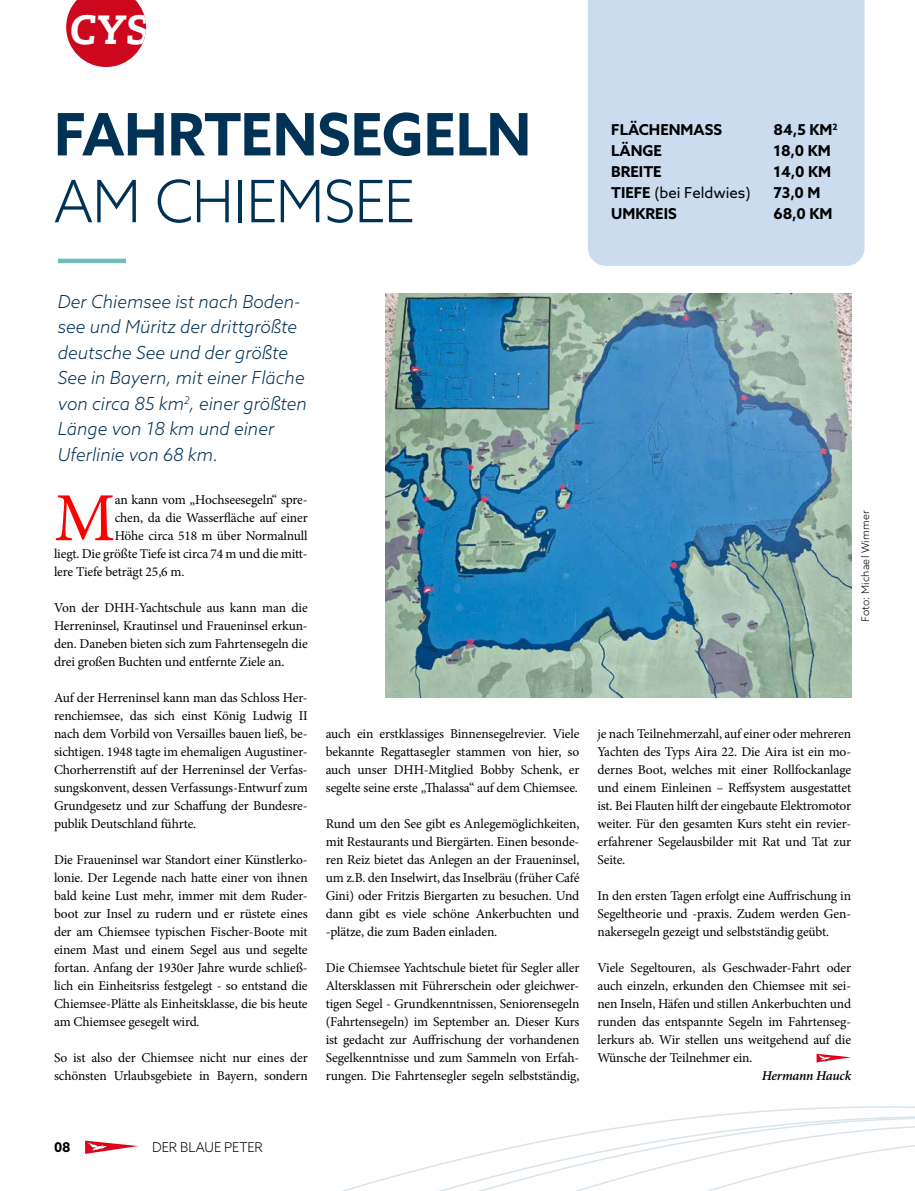
<style>
.page{position:relative;width:915px;height:1191px;background:#fff}
.page>*{position:absolute;margin:0;border:0;box-sizing:border-box;transform-origin:0 0}
.t1{font:68.85px "Minion Pro";color:#f00}
.t2{font:700 58.5px "Azo Sans";letter-spacing:-.005em;color:#003256}
.t3{font:300 58.5px "Azo Sans";letter-spacing:-.015em;color:#003256}
.t4{font:italic 800 40.65px "Caecilia LT Pro 86";color:#fff}
.t5{font:italic 300 18px/25.5px "Azo Sans";color:#003256}
.t6{font:700 15px "Azo Sans";color:#000}
.t7{font:15px "Azo Sans";color:#000}
.t8{font:13.5px/18px "Minion Pro";letter-spacing:-.01em;color:#000;text-align:justify}
.t9{font:300 13.5px "Azo Sans";letter-spacing:-.005em;color:#000}
.t10{font:italic 600 13.5px "Minion Pro";letter-spacing:-.02em;color:#000}
.t11{font:700 13.5px "Azo Sans";color:#000}
.t12{font:300 10.5px "Azo Sans";letter-spacing:.015em;color:#000}
.s1{font-weight:700}
</style>
<div class="page">
<svg style="left:341px;top:1106px;width:573px;height:85px"></svg>
<svg style="left:66px;top:0;width:80px;height:67px"></svg>
<svg style="left:816px;top:1053px;width:34px;height:9px"></svg>
<div style="left:588px;top:0;width:276px;height:266px;background:#cbdcef"></div>
<hr style="left:58px;top:259px;width:68px;height:4px;background:#6ebdbc">
<img style="left:385px;top:293px;width:465px;height:404px">
<svg style="left:85px;top:1140px;width:53px;height:13px"></svg>
<h3 class="t4" style="left:70px;top:1px;width:82px">CYS</h3>
<h2 class="t2" style="left:54px;top:96px;width:478px">FAHRTENSEGELN</h2>
<h2 class="t3" style="left:54px;top:163px;width:362px">AM CHIEMSEE</h2>
<p class="t6" style="left:611px;top:120px;width:112px">FLÄCHENMASS</p>
<p class="t6" style="left:773px;top:120px;width:66px">84,5 KM<sup>2</sup></p>
<p class="t6" style="left:611px;top:141px;width:52px">LÄNGE</p>
<p class="t6" style="left:773px;top:141px;width:59px">18,0 KM</p>
<p class="t6" style="left:611px;top:162px;width:52px">BREITE</p>
<p class="t6" style="left:773px;top:162px;width:59px">14,0 KM</p>
<p class="t7" style="left:611px;top:183px;width:141px"><span class="s1">TIEFE</span> (bei Feldwies)</p>
<p class="t6" style="left:773px;top:183px;width:49px">73,0 M</p>
<p class="t6" style="left:611px;top:204px;width:67px">UMKREIS</p>
<p class="t6" style="left:773px;top:204px;width:61px">68,0 KM</p>
<h3 class="t5" style="left:58px;top:288px;width:250px">Der Chiemsee ist nach Boden&shy;see und Müritz der drittgrößte deutsche See und der größte<br>See in Bayern, mit einer Fläche von circa 85 km<sup>2</sup>, einer größten<br>Länge von 18 km und einer<br>Uferlinie von 68 km.</h3>
<h1 class="t1" style="left:54px;top:472px;width:63px">M</h1>
<p class="t8" style="left:115px;top:491px;width:194px">an kann vom „Hochseesegeln“ spre-</p>
<p class="t8" style="left:115px;top:509px;width:194px">chen, da die Wasserfläche auf einer</p>
<p class="t8" style="left:115px;top:527px;width:194px">Höhe circa 518 m über Normalnull</p>
<p class="t8" style="left:54px;top:545px;width:255px">liegt. Die größte Tiefe ist circa 74 m und die mitt-</p>
<p class="t8" style="left:54px;top:563px;width:132px">lere Tiefe beträgt 25,6 m.</p>
<p class="t8" style="left:54px;top:599px;width:255px">Von der DHH-Yachtschule aus kann man die Herreninsel, Krautinsel und Fraueninsel erkun&shy;den. Daneben bieten sich zum Fahrtensegeln die drei großen Buchten und entfernte Ziele an.</p>
<p class="t8" style="left:54px;top:689px;width:255px">Auf der Herreninsel kann man das Schloss Her&shy;renchiemsee, das sich einst König Ludwig II nach dem Vorbild von Versailles bauen ließ, be&shy;sichtigen. 1948 tagte im ehemaligen Augustiner-Chorherrenstift auf der Herreninsel der Verfas&shy;sungskonvent, dessen Verfassungs-Entwurf zum Grundgesetz und zur Schaffung der Bundesre&shy;publik Deutschland führte.</p>
<p class="t8" style="left:54px;top:851px;width:255px">Die Fraueninsel war Standort einer Künstlerko&shy;lonie. Der Legende nach hatte einer von ihnen bald keine Lust mehr, immer mit dem Ruder&shy;boot zur Insel zu rudern und er rüstete eines der am Chiemsee typischen Fischer-Boote mit einem Mast und einem Segel aus und segelte fortan. Anfang der 1930er Jahre wurde schließ&shy;lich ein Einheitsriss festgelegt - so entstand die Chiemsee-Plätte als Einheitsklasse, die bis heute am Chiemsee gesegelt wird.</p>
<p class="t8" style="left:54px;top:1049px;width:255px">So ist also der Chiemsee nicht nur eines der schönsten Urlaubsgebiete in Bayern, sondern</p>
<p class="t12" style="left:858px;top:622px;width:113px;rotate:-90deg">Foto: Michael Wimmer</p>
<p class="t8" style="left:325px;top:725px;width:255px">auch ein erstklassiges Binnensegelrevier. Viele bekannte Regattasegler stammen von hier, so auch unser DHH-Mitglied Bobby Schenk, er segelte seine erste „Thalassa“ auf dem Chiemsee.</p>
<p class="t8" style="left:325px;top:815px;width:255px">Rund um den See gibt es Anlegemöglichkeiten, mit Restaurants und Biergärten. Einen besonde&shy;ren Reiz bietet das Anlegen an der Fraueninsel, um z.B. den Inselwirt, das Inselbräu (früher Café Gini) oder Fritzis Biergarten zu besuchen. Und dann gibt es viele schöne Ankerbuchten und -plätze, die zum Baden einladen.</p>
<p class="t8" style="left:325px;top:959px;width:255px">Die Chiemsee Yachtschule bietet für Segler aller Altersklassen mit Führerschein oder gleichwer&shy;tigen Segel - Grundkenntnissen, Seniorensegeln (Fahrtensegeln) im September an. Dieser Kurs ist gedacht zur Auffrischung der vorhandenen Segelkenntnisse und zum Sammeln von Erfah&shy;rungen. Die Fahrtensegler segeln selbstständig,</p>
<p class="t8" style="left:597px;top:725px;width:255px">je nach Teilnehmerzahl, auf einer oder mehreren Yachten des Typs Aira 22. Die Aira ist ein mo&shy;dernes Boot, welches mit einer Rollfockanlage und einem Einleinen – Reffsystem ausgestattet ist. Bei Flauten hilft der eingebaute Elektromotor weiter. Für den gesamten Kurs steht ein revier&shy;erfahrener Segelausbilder mit Rat und Tat zur Seite.</p>
<p class="t8" style="left:597px;top:887px;width:255px">In den ersten Tagen erfolgt eine Auffrischung in Segeltheorie und -praxis. Zudem werden Gen&shy;nakersegeln gezeigt und selbstständig geübt.</p>
<p class="t8" style="left:597px;top:959px;width:255px">Viele Segeltouren, als Geschwader-Fahrt oder auch einzeln, erkunden den Chiemsee mit sei&shy;nen Inseln, Häfen und stillen Ankerbuchten und runden das entspannte Segeln im Fahrtenseg&shy;lerkurs ab. Wir stellen uns weitgehend auf die Wünsche der Teilnehmer ein.</p>
<p class="t10" style="left:761px;top:1066px;width:91px">Hermann Hauck</p>
<p class="t11" style="left:54px;top:1138px;width:18px">08</p>
<p class="t9" style="left:152px;top:1138px;width:112px">DER BLAUE PETER</p>
</div>
